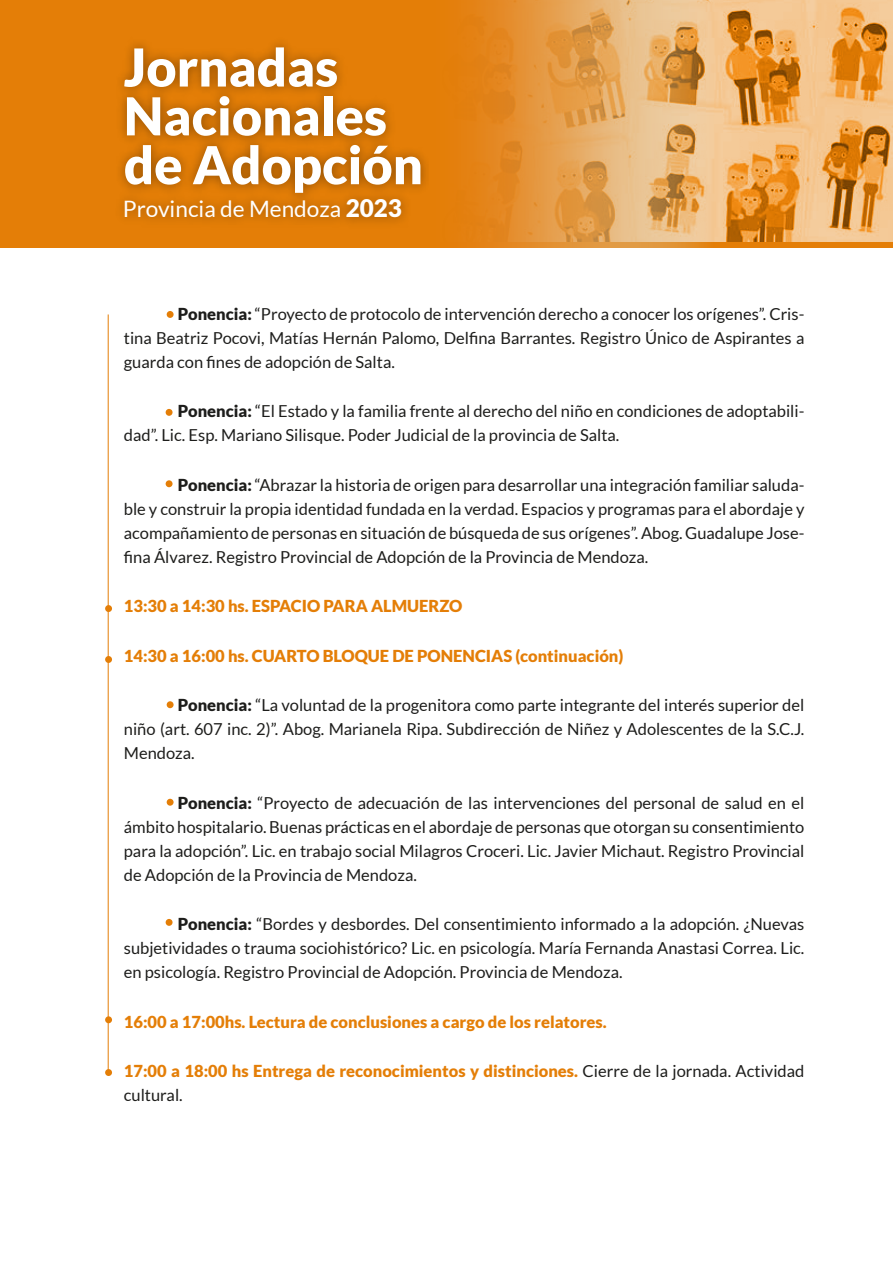
<style>
.page{position:relative;width:893px;height:1263px;background:#fff}
.page>*{position:absolute;margin:0;border:0;box-sizing:border-box;transform-origin:0 0}
.t1{font:900 52.35px/48.9px "Lato";color:#fff}
.t2{font:22.65px "Lato";color:#fff}
.t3{font:16.5px/24px "Lato";color:#1d1d1b;text-align:justify}
.t4{font:900 16.5px/24px "Lato";color:#e47e07}
.s1{font-weight:900;font-size:24.3px}
.s2{font-weight:900}
.s3{font-weight:400;color:#1d1d1b}
</style>
<div class="page">
<hr style="left:108px;top:314px;width:1px;height:758px;background:#e47e07">
<div style="left:167px;top:701px;width:7px;height:7px;background:#e47e07;border-radius:50%"></div>
<div style="left:166px;top:919px;width:7px;height:7px;background:#e47e07;border-radius:50%"></div>
<div style="left:167px;top:799px;width:7px;height:7px;background:#e47e07;border-radius:50%"></div>
<div style="left:166px;top:409px;width:7px;height:7px;background:#e47e07;border-radius:50%"></div>
<div style="left:167px;top:311px;width:7px;height:7px;background:#e47e07;border-radius:50%"></div>
<svg style="left:0;top:0;width:893px;height:248px;background:#d97806"></svg>
<img style="left:714px;top:0;width:179px;height:242px">
<svg style="left:464px;top:0;width:250px;height:248px;background:#e3a051"></svg>
<div style="left:105px;top:1016px;width:7px;height:7px;background:#e47e07;border-radius:50%"></div>
<div style="left:105px;top:1069px;width:7px;height:7px;background:#e47e07;border-radius:50%"></div>
<div style="left:105px;top:605px;width:7px;height:7px;background:#e47e07;border-radius:50%"></div>
<div style="left:105px;top:656px;width:7px;height:7px;background:#e47e07;border-radius:50%"></div>
<div style="left:166px;top:480px;width:7px;height:7px;background:#e47e07;border-radius:50%"></div>
<h1 class="t1" style="left:124px;top:42px;width:301px">Jornadas<br>Nacionales de Adopción</h1>
<h2 class="t2" style="left:123px;top:196px;width:281px">Provincia de Mendoza <span class="s1">2023</span></h2>
<p class="t3" style="left:124px;top:301px;width:682px;text-indent:54px"><span class="s2">Ponencia:</span> “Proyecto de protocolo de intervención derecho a conocer los orígenes”. Cris&shy;tina Beatriz Pocovi, Matías Hernán Palomo, Delfina Barrantes. Registro Único de Aspirantes a guarda con fines de adopción de Salta.</p>
<p class="t3" style="left:124px;top:399px;width:682px;text-indent:54px"><span class="s2">Ponencia:</span> “El Estado y la familia frente al derecho del niño en condiciones de adoptabili&shy;dad”. Lic. Esp. Mariano Silisque. Poder Judicial de la provincia de Salta.</p>
<p class="t3" style="left:124px;top:473px;width:682px;text-indent:54px"><span class="s2">Ponencia:</span> “Abrazar la historia de origen para desarrollar una integración familiar saluda&shy;ble y construir la propia identidad fundada en la verdad. Espacios y programas para el abordaje y acompañamiento de personas en situación de búsqueda de sus orígenes”. Abog. Guadalupe Jose&shy;fina Álvarez. Registro Provincial de Adopción de la Provincia de Mendoza.</p>
<p class="t4" style="left:124px;top:594px;width:340px">13:30 a 14:30 hs. ESPACIO PARA ALMUERZO</p>
<p class="t4" style="left:124px;top:643px;width:501px">14:30 a 16:00 hs. CUARTO BLOQUE DE PONENCIAS (continuación)</p>
<p class="t3" style="left:124px;top:693px;width:682px;text-indent:54px"><span class="s2">Ponencia:</span> “La voluntad de la progenitora como parte integrante del interés superior del niño (art. 607 inc. 2)”. Abog. Marianela Ripa. Subdirección de Niñez y Adolescentes de la S.C.J.<br>Mendoza.</p>
<p class="t3" style="left:124px;top:791px;width:682px;text-indent:54px"><span class="s2">Ponencia:</span> “Proyecto de adecuación de las intervenciones del personal de salud en el ámbito hospitalario. Buenas prácticas en el abordaje de personas que otorgan su consentimiento para la adopción”. Lic. en trabajo social Milagros Croceri. Lic. Javier Michaut. Registro Provincial de Adopción de la Provincia de Mendoza.</p>
<p class="t3" style="left:124px;top:912px;width:682px;text-indent:54px"><span class="s2">Ponencia:</span> “Bordes y desbordes. Del consentimiento informado a la adopción. ¿Nuevas subjetividades o trauma sociohistórico? Lic. en psicología. María Fernanda Anastasi Correa. Lic. en psicología. Registro Provincial de Adopción. Provincia de Mendoza.</p>
<p class="t4" style="left:124px;top:1009px;width:484px">16:00 a 17:00hs. Lectura de conclusiones a cargo de los relatores.</p>
<p class="t4" style="left:124px;top:1059px;width:682px">17:00 a 18:00 hs Entrega de reconocimientos y distinciones. <span class="s3">Cierre de la jornada. Actividad cultural.</span></p>
</div>
